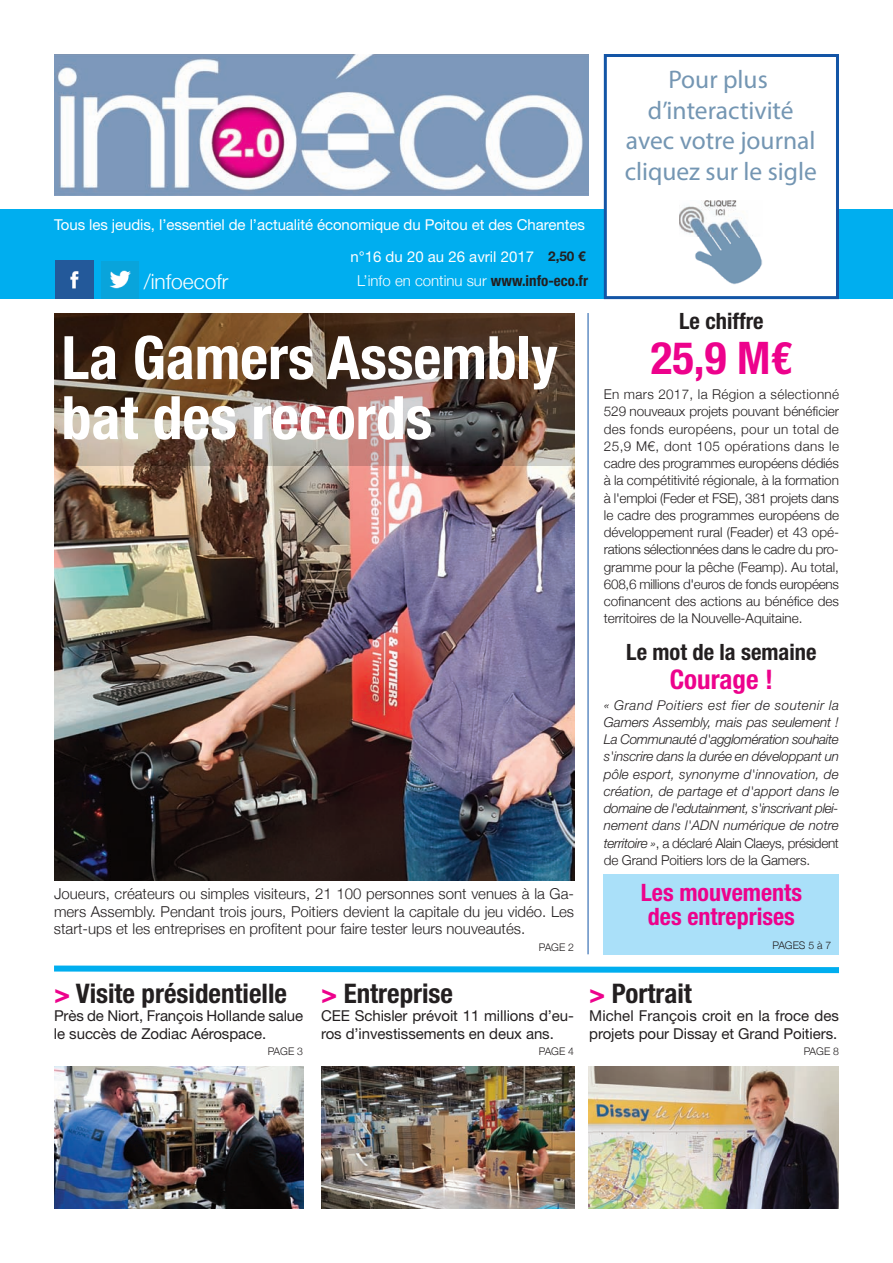
<style>
.page{position:relative;width:893px;height:1263px;background:#fff}
.page>*{position:absolute;margin:0;border:0;box-sizing:border-box;transform-origin:0 0}
.t1{font:700 condensed 60px/60px "Helvetica Neue";color:#fff}
.t2{font:700 condensed 45px "Helvetica Neue";color:#ed028c}
.t3{font:700 condensed 27px "Helvetica Neue";color:#231f20}
.t4{font:700 condensed 27px "Helvetica Neue";color:#ed028c}
.t5{font:25.5px/30.6px "Myriad Pro";color:#7496b3;text-align:center}
.t6{font:700 condensed 24px/24px "Helvetica Neue";color:#ed028c}
.t7{font:700 condensed 22.5px "Helvetica Neue";color:#231f20}
.t8{font:300 21px "Helvetica Neue";color:#fff}
.t9{font:300 15px/17.2px "Helvetica Neue";color:#231f20;text-align:justify}
.t10{font:15px/18px "Helvetica Neue";letter-spacing:-.005em;color:#231f20}
.t11{font:15px "Helvetica Neue";letter-spacing:-.005em;color:#fff}
.t12{font:300 15px "Helvetica Neue";color:#fff}
.t13{font:300 13.5px/17.2px "Helvetica Neue";letter-spacing:-.005em;color:#231f20;text-align:justify}
.t14{font:italic 300 13.5px/17.2px "Helvetica Neue";letter-spacing:.005em;color:#231f20;text-align:justify}
.t15{font:700 13.5px "Helvetica Neue";color:#231f20}
.t16{font:300 10.5px "Helvetica Neue";color:#231f20}
.s1{font-weight:700;font-stretch:condensed;color:#231f20}
.s2{font-style:normal}
.s3{color:#ed028c}
</style>
<div class="page">
<img style="left:54px;top:54px;width:534px;height:142px">
<img style="left:54px;top:466px;width:520px;height:415px">
<div style="left:0;top:210px;width:893px;height:89px;background:#00aeef"></div>
<hr style="left:588px;top:313px;width:1px;height:641px;background:#1355a6">
<img style="left:55px;top:261px;width:38px;height:38px">
<img style="left:101px;top:261px;width:38px;height:38px">
<img style="left:54px;top:1067px;width:249px;height:142px">
<img style="left:321px;top:1067px;width:253px;height:142px">
<img style="left:588px;top:1067px;width:251px;height:142px">
<svg style="left:54px;top:965px;width:785px;height:9px"></svg>
<img style="left:54px;top:314px;width:520px;height:152px">
<div style="left:604px;top:874px;width:235px;height:80px;background:#aae0f9"></div>
<div style="left:607px;top:57px;width:229px;height:239px;background:#fff"></div>
<img style="left:679px;top:200px;width:84px;height:84px">
<div style="left:604px;top:54px;width:235px;height:245px;border:3px solid #1355a6"></div>
<p class="t11" style="left:54px;top:216px;width:532px">Tous les jeudis, l’essentiel de l’actualité économique du Poitou et des Charentes</p>
<h3 class="t8" style="left:144px;top:268px;width:86px">/infoecofr</h3>
<p class="t11" style="left:350px;top:248px;width:185px">n°16 du 20 au 26 avril 2017</p>
<p class="t15" style="left:548px;top:248px;width:39px">2,50 €</p>
<p class="t12" style="left:357px;top:271px;width:232px">L’info en continu sur <span class="s1">www.info-eco.fr</span></p>
<h1 class="t1" style="left:62px;top:324px;width:498px">La Gamers Assembly bat des records</h1>
<p class="t9" style="left:54px;top:885px;width:522px">Joueurs, créateurs ou simples visiteurs, 21 100 personnes sont venues à la Ga&shy;mers Assembly. Pendant trois jours, Poitiers devient la capitale du jeu vidéo. Les start-ups et les entreprises en profitent pour faire tester leurs nouveautés.</p>
<p class="t16" style="left:539px;top:941px;width:37px">PAGE 2</p>
<h3 class="t5" style="left:625px;top:66px;width:194px">Pour plus d’interactivité avec votre journal cliquez sur le sigle</h3>
<h3 class="t7" style="left:679px;top:302px;width:86px">Le chiffre</h3>
<h2 class="t2" style="left:651px;top:321px;width:143px">25,9 M€</h2>
<p class="t13" style="left:604px;top:385px;width:237px">En mars 2017, la Région a sélectionné 529 nouveaux projets pouvant bénéficier des fonds européens, pour un total de 25,9 M€, dont 105 opérations dans le cadre des programmes européens dédiés à la compétitivité régionale, à la formation à l'emploi (Feder et FSE), 381 projets dans le cadre des programmes européens de développement rural (Feader) et 43 opé&shy;rations sélectionnées dans le cadre du pro&shy;gramme pour la pêche (Feamp). Au total, 608,6 millions d'euros de fonds européens cofinancent des actions au bénéfice des territoires de la Nouvelle-Aquitaine.</p>
<h3 class="t7" style="left:626px;top:633px;width:192px">Le mot de la semaine</h3>
<h3 class="t4" style="left:670px;top:657px;width:105px">Courage !</h3>
<p class="t14" style="left:604px;top:696px;width:237px">« Grand Poitiers est fier de soutenir la Gamers Assembly, mais pas seulement !<br>La Communauté d'agglomération souhaite s'inscrire dans la durée en développant un pôle esport, synonyme d'innovation, de création, de partage et d'apport dans le domaine de l'edutainment, s'inscrivant plei&shy;nement dans l'ADN numérique de notre territoire »<span class="s2">, a déclaré Alain Claeys, président de Grand Poitiers lors de la Gamers.</span></p>
<h3 class="t6" style="left:641px;top:879px;width:163px">Les mouvements des entreprises</h3>
<p class="t16" style="left:772px;top:939px;width:60px">PAGES 5 à 7</p>
<h3 class="t3" style="left:54px;top:971px;width:235px"><span class="s3">&gt;</span> Visite présidentielle</h3>
<p class="t10" style="left:54px;top:1006px;width:251px">Près de Niort, François Hollande salue le succès de Zodiac Aérospace.</p>
<p class="t16" style="left:268px;top:1044px;width:37px">PAGE 3</p>
<h3 class="t3" style="left:321px;top:971px;width:134px"><span class="s3">&gt;</span> Entreprise</h3>
<p class="t10" style="left:321px;top:1006px;width:254px">CEE Schisler prévoit 11 millions d’eu&shy;ros d’investissements en deux ans.</p>
<p class="t16" style="left:539px;top:1044px;width:37px">PAGE 4</p>
<h3 class="t3" style="left:589px;top:971px;width:104px"><span class="s3">&gt;</span> Portrait</h3>
<p class="t10" style="left:589px;top:1006px;width:251px">Michel François croit en la froce des projets pour Dissay et Grand Poitiers.</p>
<p class="t16" style="left:804px;top:1044px;width:37px">PAGE 8</p>
</div>
